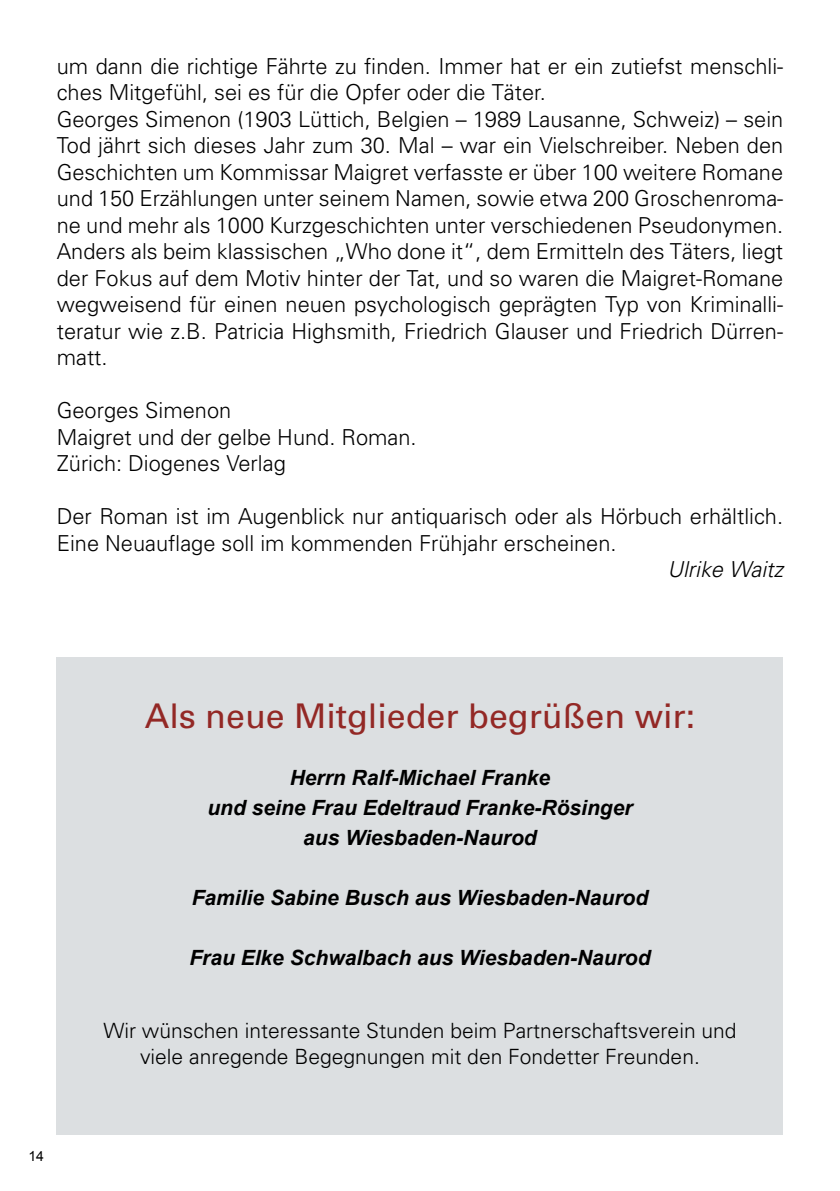
<style>
.page{position:relative;width:840px;height:1191px;background:#fff}
.page>*{position:absolute;margin:0;border:0;box-sizing:border-box;transform-origin:0 0}
.t1{font:34px "Univers";color:#932825}
.t2{font:300 22px/26.6px "Univers";color:#000}
.t3{font:italic 300 22px "Univers";color:#000}
.t4{font:italic 700 21px/30px "Arial";color:#000;text-align:center}
.t5{font:300 21px/26.6px "Univers";color:#000;text-align:center}
.t6{font:14px "Arial";color:#000}
</style>
<div class="page">
<div style="left:57px;top:657px;width:725px;height:477px;background:#dcdfe1"></div>
<p class="t2" style="left:57px;top:53px;width:727px">um dann die richtige Fährte zu finden. Immer hat er ein zutiefst menschli&shy;ches Mitgefühl, sei es für die Opfer oder die Täter.<br>Georges Simenon (1903 Lüttich, Belgien – 1989 Lausanne, Schweiz) – sein Tod jährt sich dieses Jahr zum 30. Mal – war ein Vielschreiber. Neben den Geschichten um Kommissar Maigret verfasste er über 100 weitere Romane und 150 Erzählungen unter seinem Namen, sowie etwa 200 Groschenroma&shy;ne und mehr als 1000 Kurzgeschichten unter verschiedenen Pseudonymen.<br>Anders als beim klassischen „Who done it“, dem Ermitteln des Täters, liegt der Fokus auf dem Motiv hinter der Tat, und so waren die Maigret-Romane wegweisend für einen neuen psychologisch geprägten Typ von Kriminalli&shy;teratur wie z.B. Patricia Highsmith, Friedrich Glauser und Friedrich Dürren&shy;matt.</p>
<p class="t2" style="left:57px;top:397px;width:361px">Georges Simenon<br>Maigret und der gelbe Hund. Roman.<br>Zürich: Diogenes Verlag</p>
<p class="t2" style="left:57px;top:503px;width:727px">Der Roman ist im Augenblick nur antiquarisch oder als Hörbuch erhältlich.<br>Eine Neuauflage soll im kommenden Frühjahr erscheinen.</p>
<p class="t3" style="left:667px;top:556px;width:117px">Ulrike Waitz</p>
<p class="t6" style="left:28px;top:1147px;width:17px">14</p>
<h1 class="t1" style="left:145px;top:696px;width:551px">Als neue Mitglieder begrüßen wir:</h1>
<p class="t4" style="left:207px;top:763px;width:426px">Herrn Ralf-Michael Franke<br>und seine Frau Edeltraud Franke-Rösinger aus Wiesbaden-Naurod</p>
<p class="t4" style="left:192px;top:883px;width:458px">Familie Sabine Busch aus Wiesbaden-Naurod</p>
<p class="t4" style="left:189px;top:943px;width:462px">Frau Elke Schwalbach aus Wiesbaden-Naurod</p>
<p class="t5" style="left:103px;top:1017px;width:634px">Wir wünschen interessante Stunden beim Partnerschaftsverein und viele anregende Begegnungen mit den Fondetter Freunden.</p>
</div>
